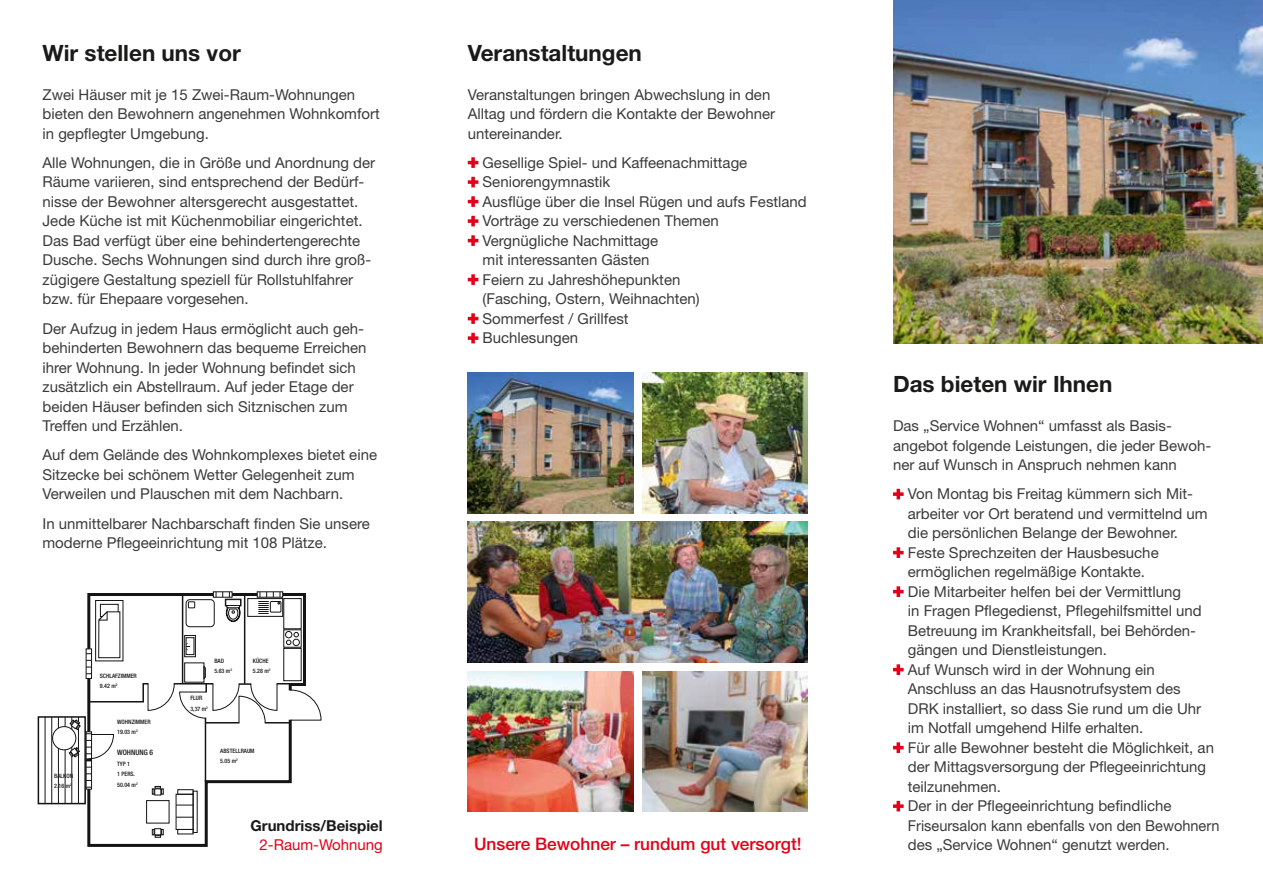
<style>
.page{position:relative;width:1263px;height:893px;background:#fff}
.page>*{position:absolute;margin:0;border:0;box-sizing:border-box;transform-origin:0 0}
.t1{font:700 22.5px "Helvetica Neue";color:#1a1a18}
.t2{font:500 17.25px "Helvetica Neue";color:#e30018}
.t3{font:15px/19.5px "Helvetica Neue";color:#3b3b3a}
.t4{font:700 15px "Helvetica Neue";color:#1a1a18}
.t5{font:15px "Helvetica Neue";color:#e30018}
.t6{font:500 condensed 7.5px "Helvetica Neue";color:#141415}
.t7{font:500 condensed 6px/10.5px "Helvetica Neue";color:#141415}
</style>
<div class="page">
<svg style="left:468px;top:157px;width:10px;height:11px"></svg>
<svg style="left:468px;top:177px;width:10px;height:10px"></svg>
<svg style="left:468px;top:196px;width:10px;height:11px"></svg>
<svg style="left:468px;top:216px;width:10px;height:10px"></svg>
<svg style="left:468px;top:235px;width:10px;height:11px"></svg>
<svg style="left:468px;top:274px;width:10px;height:11px"></svg>
<svg style="left:468px;top:313px;width:10px;height:11px"></svg>
<svg style="left:468px;top:333px;width:10px;height:10px"></svg>
<svg style="left:893px;top:489px;width:11px;height:10px"></svg>
<svg style="left:893px;top:547px;width:11px;height:11px"></svg>
<svg style="left:893px;top:586px;width:11px;height:11px"></svg>
<svg style="left:893px;top:664px;width:11px;height:11px"></svg>
<svg style="left:893px;top:742px;width:11px;height:11px"></svg>
<svg style="left:893px;top:801px;width:11px;height:10px"></svg>
<img style="left:468px;top:671px;width:166px;height:140px">
<img style="left:642px;top:671px;width:166px;height:140px">
<img style="left:468px;top:522px;width:340px;height:140px">
<img style="left:893px;top:0;width:370px;height:343px">
<img style="left:468px;top:373px;width:166px;height:140px">
<img style="left:642px;top:373px;width:166px;height:140px">
<div style="left:38px;top:716px;width:48px;height:88px;border:2px solid #141415"></div>
<hr style="left:45px;top:717px;width:1px;height:87px;background:#141415">
<hr style="left:51px;top:717px;width:1px;height:87px;background:#141415">
<hr style="left:58px;top:717px;width:1px;height:87px;background:#141415">
<hr style="left:65px;top:717px;width:1px;height:87px;background:#141415">
<div style="left:53px;top:727px;width:23px;height:23px;background:#fff;border-radius:50%"></div>
<div style="left:52px;top:726px;width:24px;height:24px;border:1px solid #141415;border-radius:50%"></div>
<svg style="left:69px;top:591px;width:253px;height:256px"></svg>
<h1 class="t1" style="left:43px;top:39px;width:200px">Wir stellen uns vor</h1>
<p class="t3" style="left:43px;top:84px;width:339px">Zwei Häuser mit je 15 Zwei-Raum-Wohnungen bieten den Bewohnern angenehmen Wohnkomfort in gepflegter Umgebung.</p>
<p class="t3" style="left:43px;top:153px;width:334px">Alle Wohnungen, die in Größe und Anordnung der Räume variieren, sind entsprechend der Bedürf&shy;nisse der Bewohner altersgerecht ausgestattet.<br>Jede Küche ist mit Küchenmobiliar eingerichtet.<br>Das Bad verfügt über eine behindertengerechte Dusche. Sechs Wohnungen sind durch ihre groß&shy;zügigere Gestaltung speziell für Rollstuhlfahrer bzw. für Ehepaare vorgesehen.</p>
<p class="t3" style="left:43px;top:318px;width:325px">Der Aufzug in jedem Haus ermöglicht auch geh&shy;behinderten Bewohnern das bequeme Erreichen ihrer Wohnung. In jeder Wohnung befindet sich zusätzlich ein Abstellraum. Auf jeder Etage der beiden Häuser befinden sich Sitznischen zum Treffen und Erzählen.</p>
<p class="t3" style="left:43px;top:445px;width:336px">Auf dem Gelände des Wohnkomplexes bietet eine<br>Sitzecke bei schönem Wetter Gelegenheit zum<br>Verweilen und Plauschen mit dem Nachbarn.</p>
<p class="t3" style="left:43px;top:513px;width:329px">In unmittelbarer Nachbarschaft finden Sie unsere moderne Pflegeeinrichtung mit 108 Plätze.</p>
<p class="t7" style="left:54px;top:770px;width:20px">BALKON<br>2.16 m<sup>2</sup></p>
<p class="t7" style="left:100px;top:670px;width:39px">SCHLAFZIMMER<br>9.42 m<sup>2</sup></p>
<p class="t7" style="left:117px;top:716px;width:35px">WOHNZIMMER<br>19.03 m<sup>2</sup></p>
<p class="t6" style="left:117px;top:748px;width:37px">WOHNUNG 6</p>
<p class="t7" style="left:117px;top:758px;width:22px">TYP 1<br>1 PERS.<br>50.04 m<sup>2</sup></p>
<p class="t7" style="left:214px;top:655px;width:19px">BAD<br>5.63 m<sup>2</sup></p>
<p class="t7" style="left:190px;top:693px;width:19px">FLUR<br>3,37 m<sup>2</sup></p>
<p class="t7" style="left:253px;top:655px;width:19px">KÜCHE<br>5.28 m<sup>2</sup></p>
<p class="t7" style="left:220px;top:745px;width:36px">ABSTELLRAUM<br>5.05 m<sup>2</sup></p>
<p class="t4" style="left:251px;top:816px;width:134px">Grundriss/Beispiel</p>
<p class="t5" style="left:260px;top:836px;width:125px">2-Raum-Wohnung</p>
<h1 class="t1" style="left:468px;top:39px;width:176px">Veranstaltungen</h1>
<p class="t3" style="left:468px;top:84px;width:309px">Veranstaltungen bringen Abwechslung in den<br>Alltag und fördern die Kontakte der Bewohner untereinander.</p>
<p class="t3" style="left:483px;top:153px;width:326px">Gesellige Spiel- und Kaffeenachmittage<br>Seniorengymnastik<br>Ausflüge über die Insel Rügen und aufs Festland<br>Vorträge zu verschiedenen Themen<br>Vergnügliche Nachmittage<br>mit interessanten Gästen<br>Feiern zu Jahreshöhepunkten<br>(Fasching, Ostern, Weihnachten)<br>Sommerfest / Grillfest<br>Buchlesungen</p>
<h1 class="t1" style="left:893px;top:370px;width:221px">Das bieten wir Ihnen</h1>
<p class="t3" style="left:893px;top:416px;width:320px">Das „Service Wohnen“ umfasst als Basis&shy;angebot folgende Leistungen, die jeder Bewoh&shy;ner auf Wunsch in Anspruch nehmen kann</p>
<p class="t3" style="left:908px;top:484px;width:313px">Von Montag bis Freitag kümmern sich Mit&shy;arbeiter vor Ort beratend und vermittelnd um die persönlichen Belange der Bewohner.<br>Feste Sprechzeiten der Hausbesuche ermöglichen regelmäßige Kontakte.<br>Die Mitarbeiter helfen bei der Vermittlung<br>in Fragen Pflegedienst, Pflegehilfsmittel und Betreuung im Krankheitsfall, bei Behörden&shy;gängen und Dienstleistungen.<br>Auf Wunsch wird in der Wohnung ein Anschluss an das Hausnotrufsystem des<br>DRK installiert, so dass Sie rund um die Uhr im Notfall umgehend Hilfe erhalten.<br>Für alle Bewohner besteht die Möglichkeit, an der Mittagsversorgung der Pflegeeinrichtung teilzunehmen.<br>Der in der Pflegeeinrichtung befindliche Friseursalon kann ebenfalls von den Bewohnern</p>
<p class="t2" style="left:474px;top:834px;width:329px">Unsere Bewohner – rundum gut versorgt!</p>
<p class="t3" style="left:908px;top:835px;width:263px">des „Service Wohnen“ genutzt werden.</p>
</div>
